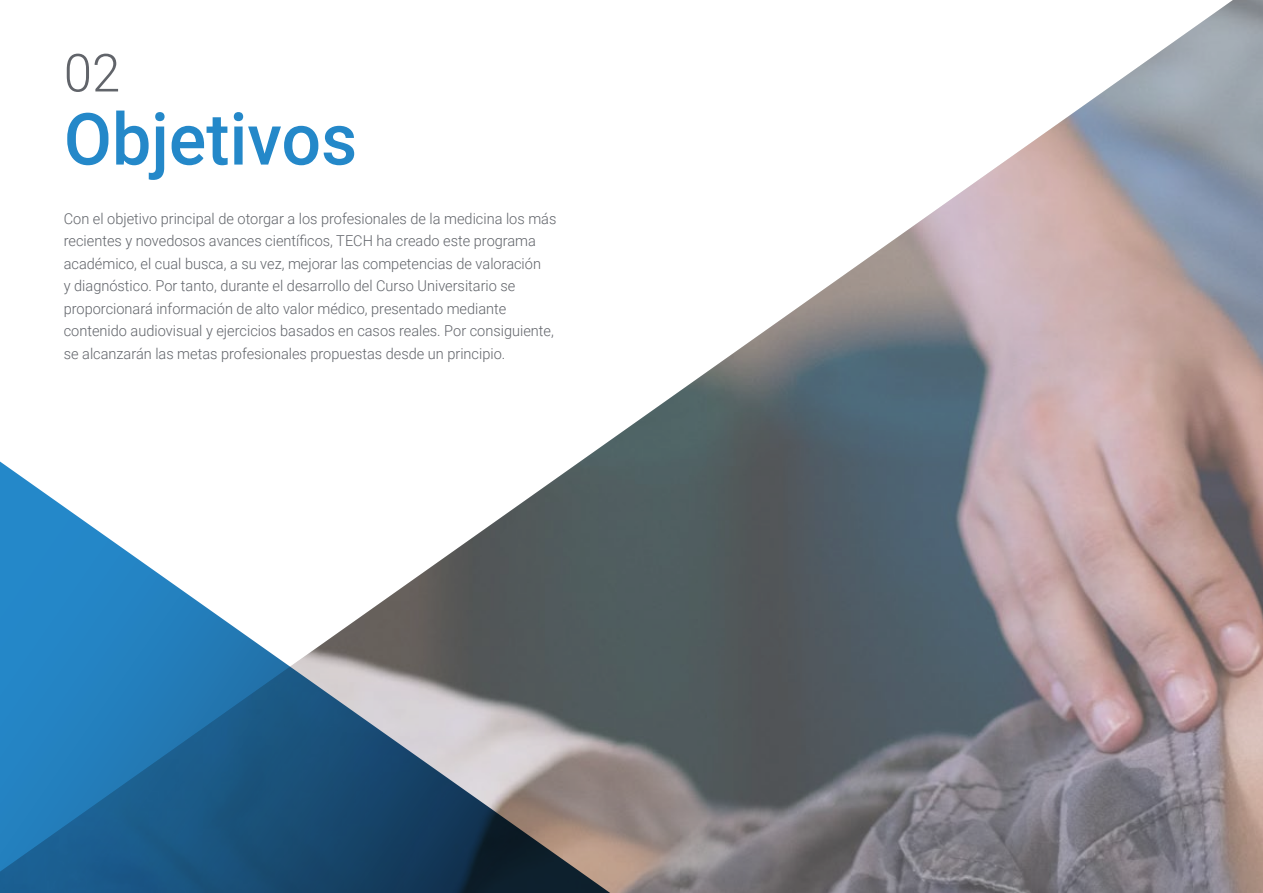
<style>
.page{position:relative;width:1263px;height:893px;background:#fff}
.page>*{position:absolute;margin:0;border:0;box-sizing:border-box;transform-origin:0 0}
.t1{font:500 72px "Roboto";color:#2488c9}
.t2{font:300 52.5px "Roboto";color:#61646a}
.t3{font:300 15px/22.5px "Roboto";color:#61646a}
</style>
<div class="page">
<img style="left:602px;top:0;width:661px;height:893px">
<svg style="left:0;top:446px;width:640px;height:447px"></svg>
<h2 class="t2" style="left:64px;top:36px;width:58px">02</h2>
<h1 class="t1" style="left:64px;top:89px;width:295px">Objetivos</h1>
<p class="t3" style="left:64px;top:207px;width:494px">Con el objetivo principal de otorgar a los profesionales de la medicina los más recientes y novedosos avances científicos, TECH ha creado este programa académico, el cual busca, a su vez, mejorar las competencias de valoración<br>y diagnóstico. Por tanto, durante el desarrollo del Curso Universitario se proporcionará información de alto valor médico, presentado mediante contenido audiovisual y ejercicios basados en casos reales. Por consiguiente, se alcanzarán las metas profesionales propuestas desde un principio.</p>
</div>
